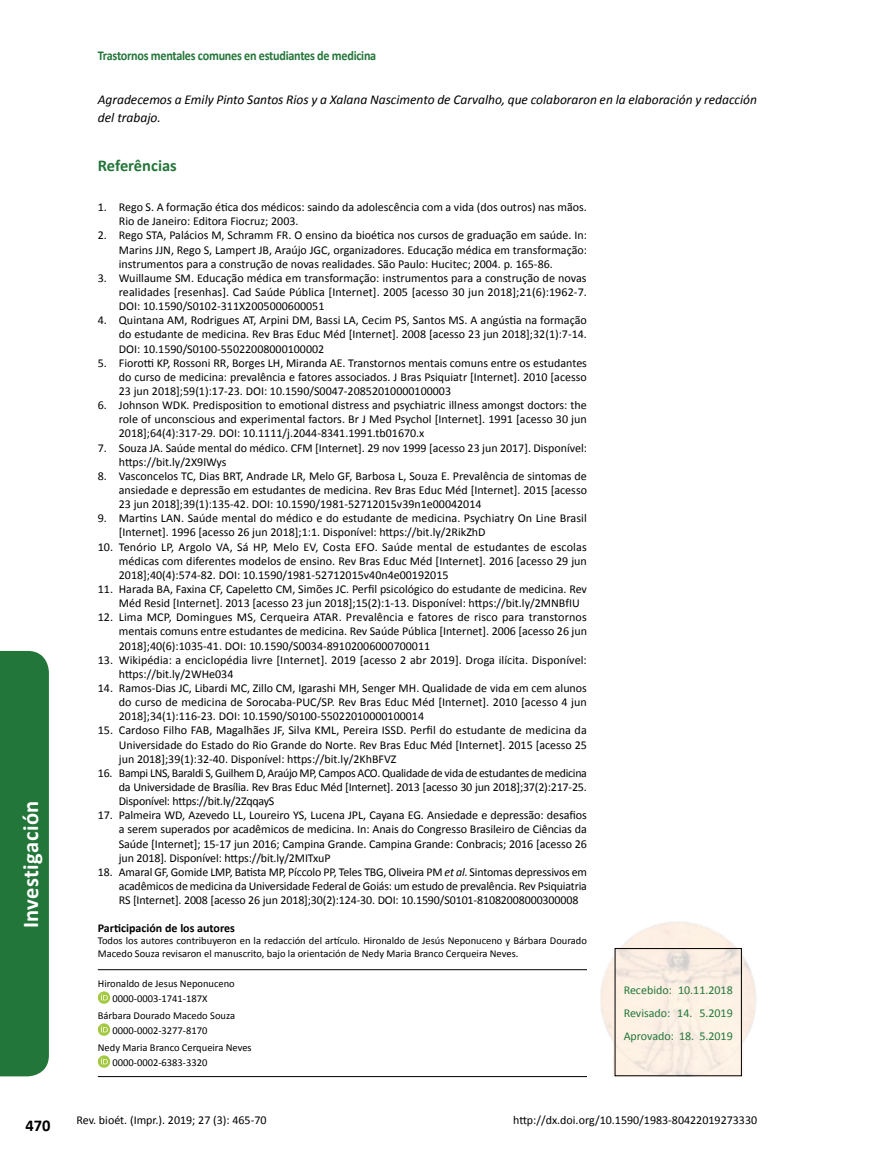
<style>
.page{position:relative;width:872px;height:1170px;background:#fff}
.page>*{position:absolute;margin:0;border:0;box-sizing:border-box;transform-origin:0 0}
.t1{font:700 22.5px "Calibri";letter-spacing:.02em;color:#fff}
.t2{font:700 16.5px "Calibri";color:#237639}
.t3{font:700 16.5px "Calibri";color:#000}
.t4{font:italic 13.5px/17.9px "Calibri";color:#000}
.t5{font:700 13.5px "Calibri";letter-spacing:-.02em;color:#237639;scale:.9 1}
.t6{font:12px/14.1px "Calibri";color:#000;text-align:justify}
.t7{font:12px/23px "Calibri";color:#237639;text-align:justify}
.t8{font:700 12px "Calibri";color:#000}
.t9{font:10.5px/14.9px "Calibri";color:#000}
.s1{font-style:italic}
</style>
<div class="page">
<hr style="left:98px;top:969px;width:489px;height:1px;background:#000">
<hr style="left:98px;top:1076px;width:489px;height:1px;background:#000">
<svg style="left:98px;top:991px;width:12px;height:12px"></svg>
<svg style="left:101px;top:993px;width:7px;height:7px"></svg>
<svg style="left:98px;top:1023px;width:12px;height:12px"></svg>
<svg style="left:101px;top:1025px;width:7px;height:7px"></svg>
<svg style="left:98px;top:1055px;width:12px;height:12px"></svg>
<svg style="left:101px;top:1057px;width:7px;height:7px"></svg>
<img style="left:600px;top:922px;width:156px;height:154px">
<div style="left:0;top:651px;width:49px;height:425px;background:#237639"></div>
<h1 class="t1" style="left:15px;top:928px;width:129px;rotate:-90deg">Investigación</h1>
<p class="t5" style="left:98px;top:46px;width:311px">Trastornos mentales comunes en estudiantes de medicina</p>
<p class="t4" style="left:98px;top:90px;width:660px">Agradecemos a Emily Pinto Santos Rios y a Xalana Nascimento de Carvalho, que colaboraron en la elaboración y redacción del trabajo.</p>
<h2 class="t2" style="left:98px;top:154px;width:81px">Referências</h2>
<p class="t6" style="left:119px;top:200px;width:469px;text-indent:-21px">1. Rego S. A formação ética dos médicos: saindo da adolescência com a vida (dos outros) nas mãos.<br>Rio de Janeiro: Editora Fiocruz; 2003.</p>
<p class="t6" style="left:119px;top:228px;width:469px;text-indent:-21px">2. Rego STA, Palácios M, Schramm FR. O ensino da bioética nos cursos de graduação em saúde. In:<br>Marins JJN, Rego S, Lampert JB, Araújo JGC, organizadores. Educação médica em transformação: instrumentos para a construção de novas realidades. São Paulo: Hucitec; 2004. p. 165-86.</p>
<p class="t6" style="left:119px;top:270px;width:469px;text-indent:-21px">3. Wuillaume SM. Educação médica em transformação: instrumentos para a construção de novas realidades [resenhas]. Cad Saúde Pública [Internet]. 2005 [acesso 30 jun 2018];21(6):1962-7.<br>DOI: 10.1590/S0102-311X2005000600051</p>
<p class="t6" style="left:119px;top:313px;width:469px;text-indent:-21px">4. Quintana AM, Rodrigues AT, Arpini DM, Bassi LA, Cecim PS, Santos MS. A angústia na formação do estudante de medicina. Rev Bras Educ Méd [Internet]. 2008 [acesso 23 jun 2018];32(1):7-14.<br>DOI: 10.1590/S0100-55022008000100002</p>
<p class="t6" style="left:119px;top:355px;width:469px;text-indent:-21px">5. Fiorotti KP, Rossoni RR, Borges LH, Miranda AE. Transtornos mentais comuns entre os estudantes do curso de medicina: prevalência e fatores associados. J Bras Psiquiatr [Internet]. 2010 [acesso 23 jun 2018];59(1):17-23. DOI: 10.1590/S0047-20852010000100003</p>
<p class="t6" style="left:119px;top:397px;width:469px;text-indent:-21px">6. Johnson WDK. Predisposition to emotional distress and psychiatric illness amongst doctors: the role of unconscious and experimental factors. Br J Med Psychol [Internet]. 1991 [acesso 30 jun 2018];64(4):317-29. DOI: 10.1111/j.2044-8341.1991.tb01670.x</p>
<p class="t6" style="left:119px;top:440px;width:470px;text-indent:-21px">7. Souza JA. Saúde mental do médico. CFM [Internet]. 29 nov 1999 [acesso 23 jun 2017]. Disponível: https://bit.ly/2X9lWys</p>
<p class="t6" style="left:119px;top:468px;width:469px;text-indent:-21px">8. Vasconcelos TC, Dias BRT, Andrade LR, Melo GF, Barbosa L, Souza E. Prevalência de sintomas de ansiedade e depressão em estudantes de medicina. Rev Bras Educ Méd [Internet]. 2015 [acesso 23 jun 2018];39(1):135-42. DOI: 10.1590/1981-52712015v39n1e00042014</p>
<p class="t6" style="left:119px;top:511px;width:469px;text-indent:-21px">9. Martins LAN. Saúde mental do médico e do estudante de medicina. Psychiatry On Line Brasil [Internet]. 1996 [acesso 26 jun 2018];1:1. Disponível: https://bit.ly/2RikZhD</p>
<p class="t6" style="left:119px;top:539px;width:469px;text-indent:-21px">10. Tenório LP, Argolo VA, Sá HP, Melo EV, Costa EFO. Saúde mental de estudantes de escolas médicas com diferentes modelos de ensino. Rev Bras Educ Méd [Internet]. 2016 [acesso 29 jun 2018];40(4):574-82. DOI: 10.1590/1981-52712015v40n4e00192015</p>
<p class="t6" style="left:119px;top:581px;width:469px;text-indent:-21px">11. Harada BA, Faxina CF, Capeletto CM, Simões JC. Perfil psicológico do estudante de medicina. Rev<br>Méd Resid [Internet]. 2013 [acesso 23 jun 2018];15(2):1-13. Disponível: https://bit.ly/2MNBfIU</p>
<p class="t6" style="left:119px;top:610px;width:469px;text-indent:-21px">12. Lima MCP, Domingues MS, Cerqueira ATAR. Prevalência e fatores de risco para transtornos mentais comuns entre estudantes de medicina. Rev Saúde Pública [Internet]. 2006 [acesso 26 jun 2018];40(6):1035-41. DOI: 10.1590/S0034-89102006000700011</p>
<p class="t6" style="left:119px;top:652px;width:469px;text-indent:-21px">13. Wikipédia: a enciclopédia livre [Internet]. 2019 [acesso 2 abr 2019]. Droga ilícita. Disponível: https://bit.ly/2WHe034</p>
<p class="t6" style="left:119px;top:680px;width:469px;text-indent:-21px">14. Ramos-Dias JC, Libardi MC, Zillo CM, Igarashi MH, Senger MH. Qualidade de vida em cem alunos do curso de medicina de Sorocaba-PUC/SP. Rev Bras Educ Méd [Internet]. 2010 [acesso 4 jun 2018];34(1):116-23. DOI: 10.1590/S0100-55022010000100014</p>
<p class="t6" style="left:119px;top:723px;width:469px;text-indent:-21px">15. Cardoso Filho FAB, Magalhães JF, Silva KML, Pereira ISSD. Perfil do estudante de medicina da Universidade do Estado do Rio Grande do Norte. Rev Bras Educ Méd [Internet]. 2015 [acesso 25 jun 2018];39(1):32-40. Disponível: https://bit.ly/2KhBFVZ</p>
<p class="t6" style="left:119px;top:765px;width:469px;text-indent:-21px">16. Bampi LNS, Baraldi S, Guilhem D, Araújo MP, Campos ACO. Qualidade de vida de estudantes de medicina da Universidade de Brasília. Rev Bras Educ Méd [Internet]. 2013 [acesso 30 jun 2018];37(2):217-25.<br>Disponível: https://bit.ly/2ZqqayS</p>
<p class="t6" style="left:119px;top:807px;width:470px;text-indent:-21px">17. Palmeira WD, Azevedo LL, Loureiro YS, Lucena JPL, Cayana EG. Ansiedade e depressão: desafios a serem superados por acadêmicos de medicina. In: Anais do Congresso Brasileiro de Ciências da Saúde [Internet]; 15-17 jun 2016; Campina Grande. Campina Grande: Conbracis; 2016 [acesso 26 jun 2018]. Disponível: https://bit.ly/2MITxuP</p>
<p class="t6" style="left:119px;top:864px;width:470px;text-indent:-21px">18. Amaral GF, Gomide LMP, Batista MP, Píccolo PP, Teles TBG, Oliveira PM <span class="s1">et al</span>. Sintomas depressivos em acadêmicos de medicina da Universidade Federal de Goiás: um estudo de prevalência. Rev Psiquiatria RS [Internet]. 2008 [acesso 26 jun 2018];30(2):124-30. DOI: 10.1590/S0101-81082008000300008</p>
<p class="t8" style="left:98px;top:918px;width:139px">Participación de los autores</p>
<p class="t9" style="left:98px;top:934px;width:490px;line-height:12.8px">Todos los autores contribuyeron en la redacción del artículo. Hironaldo de Jesús Neponuceno y Bárbara Dourado<br>Macedo Souza revisaron el manuscrito, bajo la orientación de Nedy Maria Branco Cerqueira Neves.</p>
<p class="t9" style="left:112px;top:975px;width:124px;text-indent:-15px">Hironaldo de Jesus Neponuceno<br>0000-0003-1741-187X</p>
<p class="t9" style="left:112px;top:1007px;width:124px;text-indent:-15px">Bárbara Dourado Macedo Souza<br>0000-0002-3277-8170</p>
<p class="t9" style="left:112px;top:1039px;width:141px;text-indent:-15px">Nedy Maria Branco Cerqueira Neves<br>0000-0002-6383-3320</p>
<p class="t7" style="left:623px;top:977px;width:111px">Recebido: 10.11.2018<br>Revisado: 14. 5.2019<br>Aprovado: 18. 5.2019</p>
<h2 class="t3" style="left:26px;top:1113px;width:27px">470</h2>
<p class="t6" style="left:77px;top:1112px;width:191px">Rev. bioét. (Impr.). 2019; 27 (3): 465-70</p>
<p class="t6" style="left:513px;top:1112px;width:245px">http://dx.doi.org/10.1590/1983-80422019273330</p>
</div>
